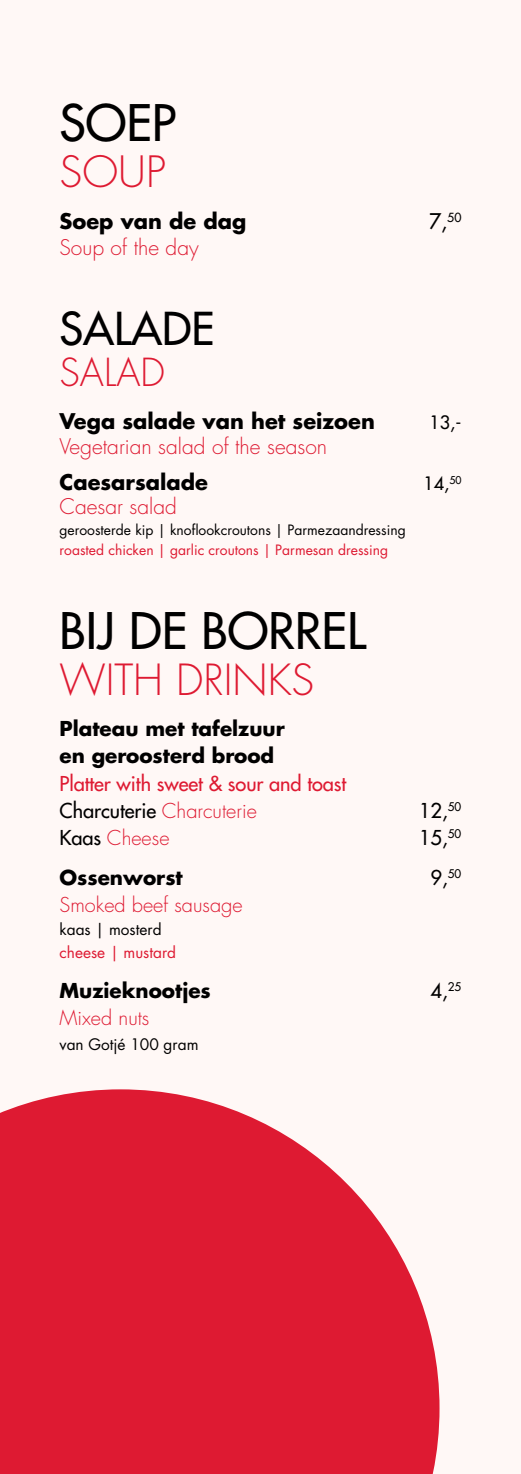
<style>
.page{position:relative;width:521px;height:1474px;background:#fff}
.page>*{position:absolute;margin:0;border:0;box-sizing:border-box;transform-origin:0 0}
.t1{font:500 49px "Futura Std";color:#000}
.t2{font:500 44.1px "Futura Std";color:#000}
.t3{font:300 42px "Futura Std";color:#de1a32}
.t4{font:300 41.82px "Futura Std";color:#de1a32}
.t5{font:300 37.62px "Futura Std";color:#de1a32}
.t6{font:300 21px "Futura Std";color:#de1a32}
.t7{font:700 21px "Futura Std";color:#000}
.t8{font:500 21px "Futura Std";color:#000}
.t9{font:700 19.95px/27.3px "Futura Std";color:#000}
.t10{font:500 19.95px/27.3px "Futura Std";letter-spacing:-.005em;color:#de1a32}
.t11{font:300 19.95px "Futura Std";color:#de1a32}
.t12{font:500 19.95px "Futura Std";color:#000}
.t13{font:500 18.03px "Futura Std";color:#000}
.t14{font:15.4px "Futura Std";color:#000}
.t15{font:15.4px "Futura Std";color:#de1a32}
.t16{font:13.83px "Futura Std";color:#000}
.t17{font:13.83px "Futura Std";color:#de1a32}
.s1{color:#000}
.s2{font-weight:300}
.s3{font-weight:500;color:#000}
</style>
<div class="page">
<svg style="left:0;top:1089px;width:439px;height:384px;background:#e2384c"></svg>
<h1 class="t1" style="left:60px;top:92px;width:118px">SOEP</h1>
<h3 class="t3" style="left:60px;top:146px;width:108px">SOUP</h3>
<p class="t7" style="left:60px;top:207px;width:188px">Soep van de dag</p>
<p class="t8" style="left:429px;top:208px;width:34px">7,<sup>50</sup></p>
<p class="t6" style="left:60px;top:235px;width:141px">Soup of the day</p>
<h2 class="t2" style="left:60px;top:301px;width:157px">SALADE</h2>
<h3 class="t5" style="left:60px;top:349px;width:107px">SALAD</h3>
<p class="t7" style="left:60px;top:407px;width:317px">Vega salade van het seizoen</p>
<p class="t13" style="left:429px;top:411px;width:33px">13,-</p>
<p class="t6" style="left:60px;top:433px;width:269px">Vegetarian salad of the season</p>
<p class="t7" style="left:60px;top:468px;width:150px">Caesarsalade</p>
<p class="t13" style="left:423px;top:472px;width:40px">14,<sup>50</sup></p>
<p class="t6" style="left:60px;top:494px;width:119px">Caesar salad</p>
<p class="t16" style="left:60px;top:521px;width:348px">geroosterde kip | knoflookcroutons | Parmezaandressing</p>
<p class="t17" style="left:60px;top:541px;width:330px">roasted chicken | garlic croutons | Parmesan dressing</p>
<h1 class="t1" style="left:60px;top:600px;width:308px">BIJ DE BORREL</h1>
<h3 class="t4" style="left:60px;top:654px;width:256px">WITH DRINKS</h3>
<p class="t9" style="left:60px;top:714px;width:227px">Plateau met tafelzuur en geroosterd brood</p>
<p class="t10" style="left:60px;top:769px;width:288px">Platter with sweet &amp; sour and toast<br><span class="s1">Charcuterie</span> <span class="s2">Charcuterie</span></p>
<p class="t12" style="left:419px;top:798px;width:44px">12,<sup>50</sup></p>
<p class="t11" style="left:60px;top:825px;width:111px"><span class="s3">Kaas</span> Cheese</p>
<p class="t12" style="left:419px;top:825px;width:44px">15,<sup>50</sup></p>
<p class="t9" style="left:60px;top:863px;width:125px">Ossenworst</p>
<p class="t12" style="left:430px;top:865px;width:32px">9,<sup>50</sup></p>
<p class="t11" style="left:60px;top:893px;width:185px">Smoked beef sausage</p>
<p class="t14" style="left:60px;top:919px;width:104px">kaas | mosterd</p>
<p class="t15" style="left:60px;top:942px;width:118px">cheese | mustard</p>
<p class="t9" style="left:60px;top:976px;width:153px">Muzieknootjes</p>
<p class="t12" style="left:430px;top:978px;width:32px">4,<sup>25</sup></p>
<p class="t11" style="left:60px;top:1005px;width:91px">Mixed nuts</p>
<p class="t14" style="left:60px;top:1034px;width:140px">van Gotjé 100 gram</p>
</div>
